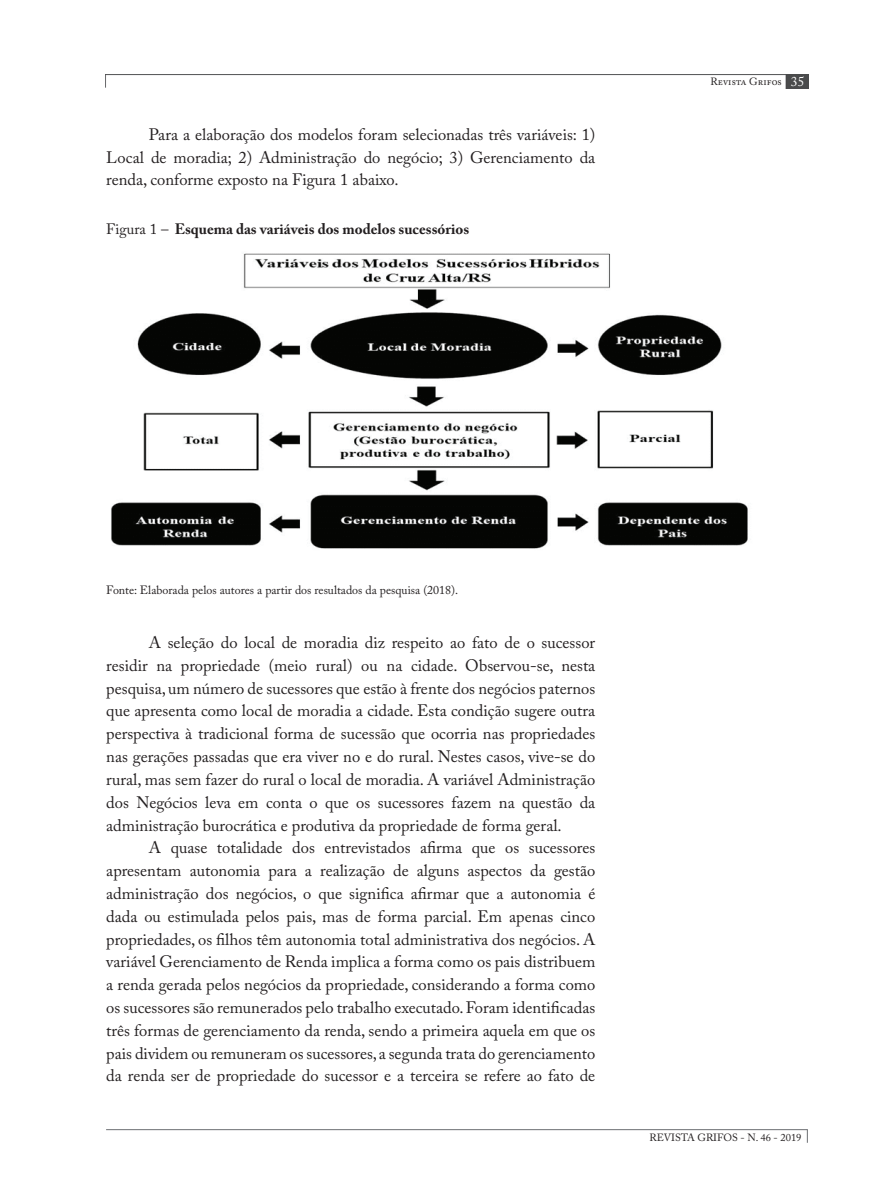
<style>
.page{position:relative;width:893px;height:1191px;background:#fff}
.page>*{position:absolute;margin:0;border:0;box-sizing:border-box;transform-origin:0 0}
.t1{font:16.5px/22.8px "Adobe Caslon Pro";color:#231f20;text-align:justify}
.t2{font:700 15px "Adobe Caslon Pro";color:#231f20}
.t3{font:12px "Adobe Caslon Pro";color:#231f20}
.t4{font:10.5px "Adobe Caslon Pro";color:#231f20}
.s1{font-weight:400}
.s2{font-size:13.5px;color:#fff}
</style>
<div class="page">
<img style="left:105px;top:74px;width:704px;height:14px">
<img style="left:106px;top:1129px;width:702px;height:13px">
<img style="left:111px;top:253px;width:637px;height:296px">
<p class="t1" style="left:106px;top:123px;width:491px;text-indent:43px">Para a elaboração dos modelos foram selecionadas três variáveis: 1)<br>Local de moradia; 2) Administração do negócio; 3) Gerenciamento da renda, conforme exposto na Figura 1 abaixo.</p>
<p class="t2" style="left:106px;top:220px;width:364px"><span class="s1">Figura 1 –</span> Esquema das variáveis dos modelos sucessórios</p>
<p class="t4" style="left:710px;top:75px;width:96px">Revista Grifos <span class="s2">35</span></p>
<p class="t3" style="left:106px;top:583px;width:353px">Fonte: Elaborada pelos autores a partir dos resultados da pesquisa (2018).</p>
<p class="t1" style="left:106px;top:631px;width:491px;text-indent:43px">A seleção do local de moradia diz respeito ao fato de o sucessor residir na propriedade (meio rural) ou na cidade. Observou-se, nesta pesquisa, um número de sucessores que estão à frente dos negócios paternos que apresenta como local de moradia a cidade. Esta condição sugere outra perspectiva à tradicional forma de sucessão que ocorria nas propriedades nas gerações passadas que era viver no e do rural. Nestes casos, vive-se do rural, mas sem fazer do rural o local de moradia. A variável Administração dos Negócios leva em conta o que os sucessores fazem na questão da administração burocrática e produtiva da propriedade de forma geral.</p>
<p class="t1" style="left:106px;top:836px;width:491px;text-indent:43px">A quase totalidade dos entrevistados afirma que os sucessores apresentam autonomia para a realização de alguns aspectos da gestão administração dos negócios, o que significa afirmar que a autonomia é dada ou estimulada pelos pais, mas de forma parcial. Em apenas cinco propriedades, os filhos têm autonomia total administrativa dos negócios. A variável Gerenciamento de Renda implica a forma como os pais distribuem a renda gerada pelos negócios da propriedade, considerando a forma como os sucessores são remunerados pelo trabalho executado. Foram identificadas três formas de gerenciamento da renda, sendo a primeira aquela em que os pais dividem ou remuneram os sucessores, a segunda trata do gerenciamento da renda ser de propriedade do sucessor e a terceira se refere ao fato de</p>
<p class="t4" style="left:649px;top:1131px;width:153px">REVISTA GRIFOS - N. 46 - 2019</p>
</div>
